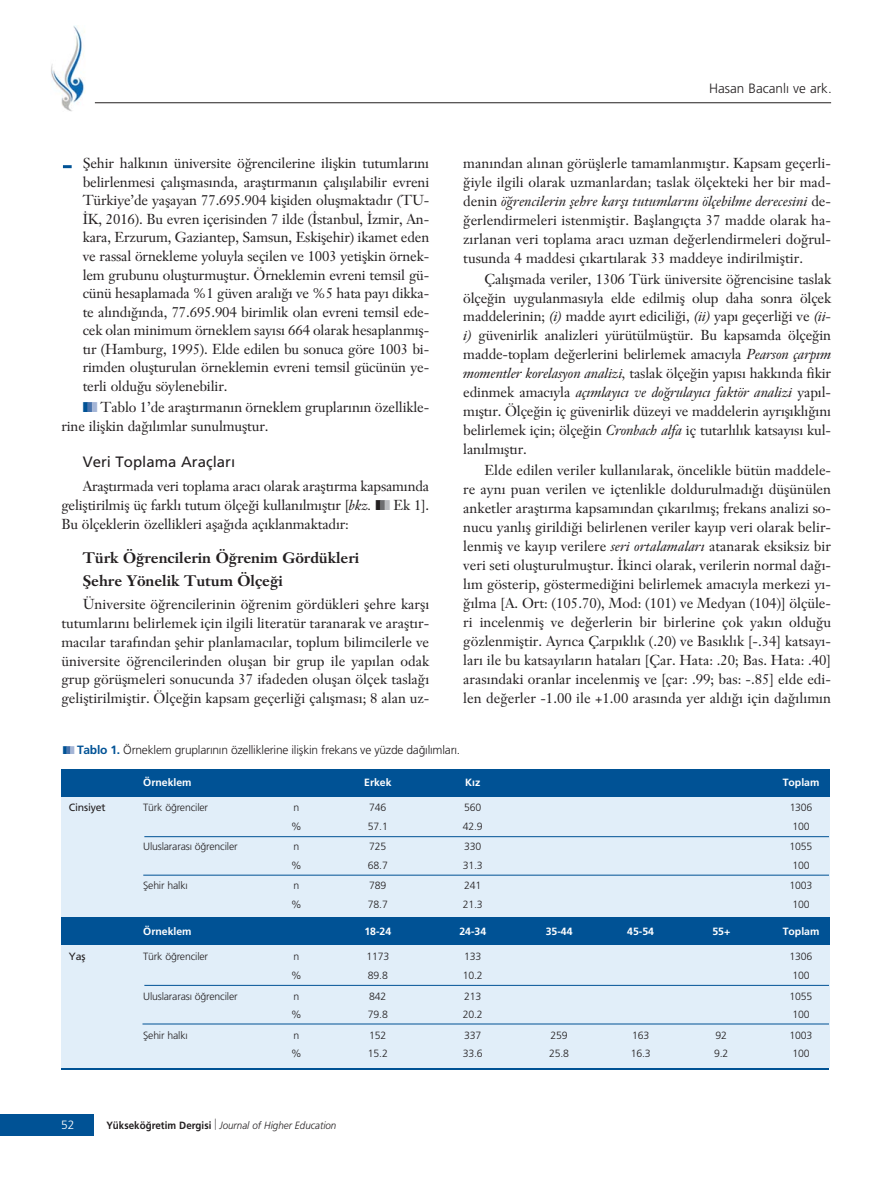
<style>
.page{position:relative;width:893px;height:1191px;background:#fff}
.page>*{position:absolute;margin:0;border:0;box-sizing:border-box;transform-origin:0 0}
.t1{font:700 15px/23.2px "Janson Text";color:#231f20}
.t2{font:15px "Frutiger";color:#231f20}
.t3{font:14.25px/18.9px "Janson Text";letter-spacing:-.01em;color:#231f20;text-align:justify}
.t4{font:300 13.5px "Frutiger";color:#231f20}
.t5{font:300 12px "Frutiger";letter-spacing:-.015em;color:#231f20}
.t6{font:300 12px "Frutiger";color:#fff}
.t7{font:300 10.5px "Frutiger";letter-spacing:-.015em;color:#231f20}
.t8{font:700 10.5px "Frutiger";color:#fff}
.t9{font:italic 300 10.5px "Frutiger";color:#231f20;scale:.94 1}
.t10{font:10.5px "Frutiger";letter-spacing:-.015em;color:#231f20}
.s1{color:#005295}
.s2{color:#4973ac}
.s3{color:#a4b5d6}
.s4{font-style:italic}
.s5{color:#6d6e70}
.s6{color:#bbbdc0}
.s7{font-weight:700;color:#005295}
.s8{font-weight:700;font-style:normal}
</style>
<div class="page">
<svg style="left:63px;top:165px;width:9px;height:3px"></svg>
<div style="left:0;top:1114px;width:93px;height:21px;background:#005295"></div>
<img style="left:51px;top:25px;width:34px;height:87px">
<hr style="left:95px;top:102px;width:736px;height:1px;background:#231f20">
<div style="left:84px;top:94px;width:10px;height:10px;background:#fff"></div>
<div style="left:61px;top:794px;width:769px;height:274px;background:#e1eef9"></div>
<div style="left:61px;top:769px;width:769px;height:27px;background:#005295"></div>
<div style="left:61px;top:917px;width:769px;height:28px;background:#005295"></div>
<hr style="left:61px;top:1068px;width:768px;height:1px;background:#005295">
<hr style="left:144px;top:836px;width:685px;height:1px;background:#005295">
<hr style="left:143px;top:875px;width:686px;height:1px;background:#005295">
<hr style="left:144px;top:985px;width:685px;height:1px;background:#005295">
<hr style="left:142px;top:1023px;width:687px;height:1px;background:#005295">
<p class="t3" style="left:83px;top:155px;width:348px">fiehir halk›n›n üniversite ö¤rencilerine iliflkin tutumlar›n› belirlenmesi çal›flmas›nda, araflt›rman›n çal›fl›labilir evreni Türkiye’de yaflayan 77.695.904 kifliden oluflmaktad›r (TU-‹K, 2016). Bu evren içerisinden 7 ilde (‹stanbul, ‹zmir, An&shy;kara, Erzurum, Gaziantep, Samsun, Eskiflehir) ikamet eden ve rassal örnekleme yoluyla seçilen ve 1003 yetiflkin örnek&shy;lem grubunu oluflturmufltur. Örneklemin evreni temsil gü&shy;cünü hesaplamada %1 güven aral›¤› ve %5 hata pay› dikka&shy;te al›nd›¤›nda, 77.695.904 birimlik olan evreni temsil ede&shy;cek olan minimum örneklem say›s› 664 olarak hesaplanm›fl&shy;t›r (Hamburg, 1995). Elde edilen bu sonuca göre 1003 bi&shy;rimden oluflturulan örneklemin evreni temsil gücünün ye&shy;terli oldu¤u söylenebilir.</p>
<p class="t3" style="left:61px;top:399px;width:369px;text-indent:21px"><span class="s1">❚</span><span class="s2">❚</span><span class="s3">❚</span> Tablo 1’de araflt›rman›n örneklem gruplar›n›n özellikle&shy;rine iliflkin da¤›l›mlar sunulmufltur.</p>
<p class="t2" style="left:83px;top:456px;width:154px">Veri Toplama Araçlar›</p>
<p class="t3" style="left:61px;top:478px;width:369px;text-indent:21px">Araflt›rmada veri toplama arac› olarak araflt›rma kapsam›nda gelifltirilmifl üç farkl› tutum ölçe¤i kullan›lm›flt›r [<span class="s4">bkz.</span> ❚<span class="s5">❚</span><span class="s6">❚</span> Ek 1].<br>Bu ölçeklerin özellikleri afla¤›da aç›klanmaktad›r:</p>
<p class="t1" style="left:83px;top:547px;width:278px">Türk Ö¤rencilerin Ö¤renim Gördükleri fiehre Yönelik Tutum Ölçe¤i</p>
<p class="t3" style="left:61px;top:596px;width:369px;text-indent:21px">Üniversite ö¤rencilerinin ö¤renim gördükleri flehre karfl› tutumlar›n› belirlemek için ilgili literatür taranarak ve araflt›r&shy;mac›lar taraf›ndan flehir planlamac›lar, toplum bilimcilerle ve üniversite ö¤rencilerinden oluflan bir grup ile yap›lan odak grup görüflmeleri sonucunda 37 ifadeden oluflan ölçek tasla¤› gelifltirilmifltir. Ölçe¤in kapsam geçerli¤i çal›flmas›; 8 alan uz-</p>
<p class="t4" style="left:709px;top:83px;width:124px">Hasan Bacanl› ve ark.</p>
<p class="t3" style="left:463px;top:155px;width:369px">man›ndan al›nan görüfllerle tamamlanm›flt›r. Kapsam geçerli-¤iyle ilgili olarak uzmanlardan; taslak ölçekteki her bir mad&shy;denin <span class="s4">ö¤rencilerin flehre karfl› tutumlar›n› ölçebilme derecesini</span> de-¤erlendirmeleri istenmifltir. Bafllang›çta 37 madde olarak ha&shy;z›rlanan veri toplama arac› uzman de¤erlendirmeleri do¤rul&shy;tusunda 4 maddesi ç›kart›larak 33 maddeye indirilmifltir.</p>
<p class="t3" style="left:463px;top:271px;width:369px;text-indent:21px">Çal›flmada veriler, 1306 Türk üniversite ö¤rencisine taslak ölçe¤in uygulanmas›yla elde edilmifl olup daha sonra ölçek maddelerinin; <span class="s4">(i)</span> madde ay›rt edicili¤i, <span class="s4">(ii)</span> yap› geçerli¤i ve <span class="s4">(ii&shy;i)</span> güvenirlik analizleri yürütülmüfltür. Bu kapsamda ölçe¤in madde-toplam de¤erlerini belirlemek amac›yla <span class="s4">Pearson çarp›m momentler korelasyon analizi,</span> taslak ölçe¤in yap›s› hakk›nda fikir edinmek amac›yla <span class="s4">aç›mlay›c› ve do¤rulay›c› faktör analizi</span> yap›l&shy;m›flt›r. Ölçe¤in iç güvenirlik düzeyi ve maddelerin ayr›fl›kl›¤›n› belirlemek için; ölçe¤in <span class="s4">Cronbach alfa</span> iç tutarl›l›k katsay›s› kul&shy;lan›lm›flt›r.</p>
<p class="t3" style="left:463px;top:462px;width:369px;text-indent:21px">Elde edilen veriler kullan›larak, öncelikle bütün maddele&shy;re ayn› puan verilen ve içtenlikle doldurulmad›¤› düflünülen anketler araflt›rma kapsam›ndan ç›kar›lm›fl; frekans analizi so&shy;nucu yanl›fl girildi¤i belirlenen veriler kay›p veri olarak belir&shy;lenmifl ve kay›p verilere <span class="s4">seri ortalamalar›</span> atanarak eksiksiz bir veri seti oluflturulmufltur. ‹kinci olarak, verilerin normal da¤›- l›m gösterip, göstermedi¤ini belirlemek amac›yla merkezi y›- ¤›lma [A. Ort: (105.70), Mod: (101) ve Medyan (104)] ölçüle&shy;ri incelenmifl ve de¤erlerin bir birlerine çok yak›n oldu¤u gözlenmifltir. Ayr›ca Çarp›kl›k (.20) ve Bas›kl›k [-.34] katsay›- lar› ile bu katsay›lar›n hatalar› [Çar. Hata: .20; Bas. Hata: .40] aras›ndaki oranlar incelenmifl ve [çar: .99; bas: -.85] elde edi&shy;len de¤erler -1.00 ile +1.00 aras›nda yer ald›¤› için da¤›l›m›n</p>
<p class="t5" style="left:63px;top:745px;width:399px"><span class="s1">❚</span><span class="s2">❚</span><span class="s3">❚</span> <span class="s7">Tablo 1.</span> Örneklem gruplar›n›n özelliklerine iliflkin frekans ve yüzde da¤›l›mlar›.</p>
<p class="t8" style="left:143px;top:778px;width:50px">Örneklem</p>
<p class="t8" style="left:364px;top:778px;width:29px">Erkek</p>
<p class="t8" style="left:465px;top:778px;width:17px">K›z</p>
<p class="t8" style="left:783px;top:778px;width:38px">Toplam</p>
<p class="t10" style="left:69px;top:803px;width:38px">Cinsiyet</p>
<p class="t7" style="left:143px;top:803px;width:66px">Türk ö¤renciler</p>
<p class="t7" style="left:293px;top:803px;width:7px">n</p>
<p class="t7" style="left:369px;top:803px;width:19px">746</p>
<p class="t7" style="left:464px;top:803px;width:19px">560</p>
<p class="t7" style="left:790px;top:803px;width:24px">1306</p>
<p class="t7" style="left:291px;top:822px;width:12px">%</p>
<p class="t7" style="left:368px;top:822px;width:21px">57.1</p>
<p class="t7" style="left:463px;top:822px;width:21px">42.9</p>
<p class="t7" style="left:792px;top:822px;width:19px">100</p>
<p class="t7" style="left:143px;top:842px;width:96px">Uluslararas› ö¤renciler</p>
<p class="t7" style="left:293px;top:842px;width:7px">n</p>
<p class="t7" style="left:369px;top:842px;width:19px">725</p>
<p class="t7" style="left:464px;top:842px;width:19px">330</p>
<p class="t7" style="left:790px;top:842px;width:24px">1055</p>
<p class="t7" style="left:291px;top:861px;width:12px">%</p>
<p class="t7" style="left:368px;top:861px;width:21px">68.7</p>
<p class="t7" style="left:463px;top:861px;width:21px">31.3</p>
<p class="t7" style="left:792px;top:861px;width:19px">100</p>
<p class="t7" style="left:143px;top:881px;width:46px">fiehir halk›</p>
<p class="t7" style="left:293px;top:881px;width:7px">n</p>
<p class="t7" style="left:369px;top:881px;width:19px">789</p>
<p class="t7" style="left:464px;top:881px;width:19px">241</p>
<p class="t7" style="left:790px;top:881px;width:24px">1003</p>
<p class="t7" style="left:291px;top:900px;width:12px">%</p>
<p class="t7" style="left:368px;top:900px;width:21px">78.7</p>
<p class="t7" style="left:463px;top:900px;width:21px">21.3</p>
<p class="t7" style="left:792px;top:900px;width:19px">100</p>
<p class="t8" style="left:143px;top:927px;width:50px">Örneklem</p>
<p class="t8" style="left:364px;top:927px;width:28px">18-24</p>
<p class="t8" style="left:459px;top:927px;width:28px">24-34</p>
<p class="t8" style="left:546px;top:927px;width:28px">35-44</p>
<p class="t8" style="left:627px;top:927px;width:28px">45-54</p>
<p class="t8" style="left:712px;top:927px;width:19px">55+</p>
<p class="t8" style="left:783px;top:927px;width:38px">Toplam</p>
<p class="t10" style="left:69px;top:952px;width:18px">Yafl</p>
<p class="t7" style="left:143px;top:952px;width:66px">Türk ö¤renciler</p>
<p class="t7" style="left:293px;top:952px;width:7px">n</p>
<p class="t7" style="left:366px;top:952px;width:24px">1173</p>
<p class="t7" style="left:464px;top:952px;width:19px">133</p>
<p class="t7" style="left:790px;top:952px;width:24px">1306</p>
<p class="t7" style="left:291px;top:971px;width:12px">%</p>
<p class="t7" style="left:368px;top:971px;width:21px">89.8</p>
<p class="t7" style="left:463px;top:971px;width:21px">10.2</p>
<p class="t7" style="left:792px;top:971px;width:19px">100</p>
<p class="t7" style="left:143px;top:991px;width:96px">Uluslararas› ö¤renciler</p>
<p class="t7" style="left:293px;top:991px;width:7px">n</p>
<p class="t7" style="left:369px;top:991px;width:19px">842</p>
<p class="t7" style="left:464px;top:991px;width:19px">213</p>
<p class="t7" style="left:790px;top:991px;width:24px">1055</p>
<p class="t7" style="left:291px;top:1010px;width:12px">%</p>
<p class="t7" style="left:368px;top:1010px;width:21px">79.8</p>
<p class="t7" style="left:463px;top:1010px;width:21px">20.2</p>
<p class="t7" style="left:792px;top:1010px;width:19px">100</p>
<p class="t7" style="left:143px;top:1030px;width:46px">fiehir halk›</p>
<p class="t7" style="left:293px;top:1030px;width:7px">n</p>
<p class="t7" style="left:369px;top:1030px;width:19px">152</p>
<p class="t7" style="left:464px;top:1030px;width:19px">337</p>
<p class="t7" style="left:550px;top:1030px;width:19px">259</p>
<p class="t7" style="left:632px;top:1030px;width:19px">163</p>
<p class="t7" style="left:716px;top:1030px;width:13px">92</p>
<p class="t7" style="left:790px;top:1030px;width:24px">1003</p>
<p class="t7" style="left:291px;top:1049px;width:12px">%</p>
<p class="t7" style="left:368px;top:1049px;width:21px">15.2</p>
<p class="t7" style="left:463px;top:1049px;width:21px">33.6</p>
<p class="t7" style="left:549px;top:1049px;width:21px">25.8</p>
<p class="t7" style="left:631px;top:1049px;width:21px">16.3</p>
<p class="t7" style="left:714px;top:1049px;width:16px">9.2</p>
<p class="t7" style="left:792px;top:1049px;width:19px">100</p>
<p class="t6" style="left:61px;top:1119px;width:15px">52</p>
<p class="t9" style="left:106px;top:1120px;width:246px"><span class="s8">Yüksekö¤retim Dergisi</span> Journal of Higher Education</p>
</div>
